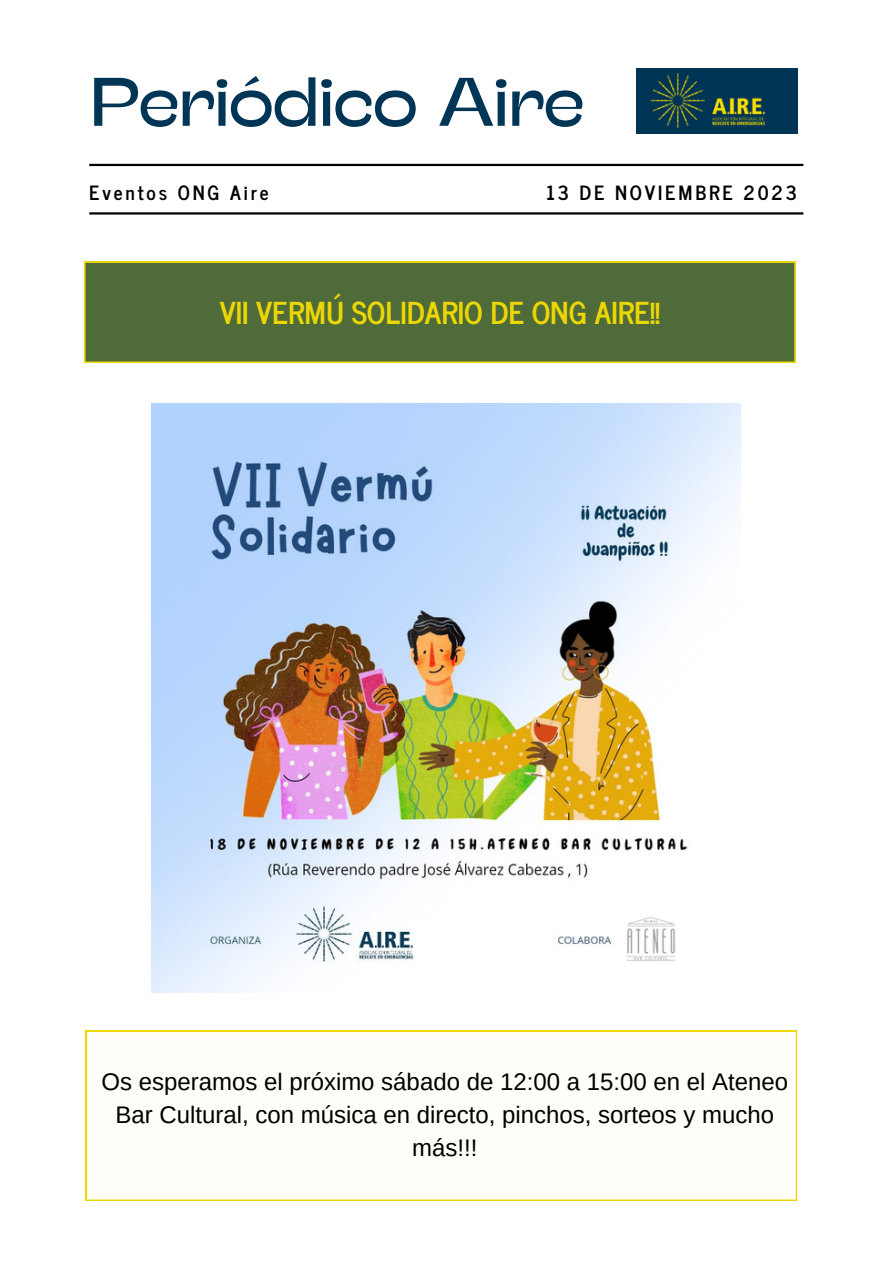
<style>
.page{position:relative;width:893px;height:1264px;background:#fff}
.page>*{position:absolute;margin:0;border:0;box-sizing:border-box;transform-origin:0 0}
.t1{font:68.55px "Stinger Wide";color:#003556}
.t2{font:700 30px "News Cycle";color:#ecd704}
.t3{font:24px/32.5px "Arimo";color:#000;text-align:center}
.t4{font:700 19.5px "News Cycle";letter-spacing:.145em;color:#000}
</style>
<div class="page">
<img style="left:636px;top:69px;width:161px;height:64px">
<hr style="left:89px;top:164px;width:714px;height:2px;background:#000">
<hr style="left:89px;top:212px;width:714px;height:2px;background:#000">
<svg style="left:86px;top:1030px;width:710px;height:170px"></svg>
<div style="left:84px;top:262px;width:711px;height:100px;background:#4f6b3a"></div>
<img style="left:151px;top:403px;width:589px;height:589px">
<p class="t1" style="left:90px;top:59px;width:495px">Periódico Aire</p>
<p class="t4" style="left:89px;top:175px;width:181px">Eventos ONG Aire</p>
<p class="t4" style="left:546px;top:175px;width:252px">13 DE NOVIEMBRE 2023</p>
<p class="t2" style="left:220px;top:286px;width:442px">VII VERMÚ SOLIDARIO DE ONG AIRE!!</p>
<p class="t3" style="left:101px;top:1065px;width:688px">Os esperamos el próximo sábado de 12:00 a 15:00 en el Ateneo<br>Bar Cultural, con música en directo, pinchos, sorteos y mucho más!!!</p>
</div>
